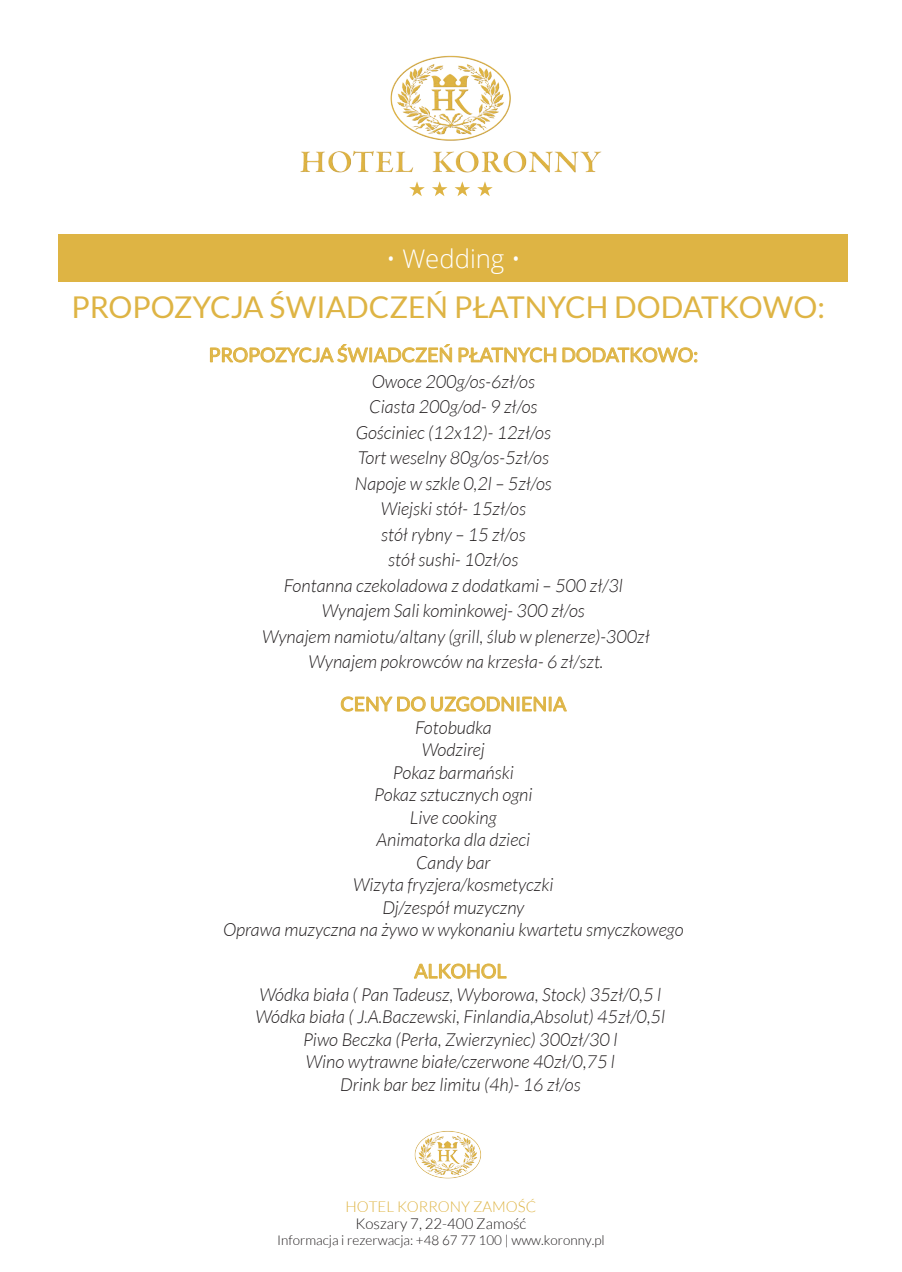
<style>
.page{position:relative;width:902px;height:1272px;background:#fff}
.page>*{position:absolute;margin:0;border:0;box-sizing:border-box;transform-origin:0 0}
.t1{font:30px "Lato";color:#deb444}
.t2{font:300 25.65px "Open Sans";color:#fff}
.t3{font:19.5px "Lato";color:#deb444}
.t4{font:italic 300 18px/22.5px "Lato";color:#231f20;text-align:center}
.t5{font:300 15px "Lato";color:#231f20}
.t6{font:300 15px "Lato";color:#deb444}
.t7{font:300 13.5px "Lato";color:#231f20}
</style>
<div class="page">
<svg style="left:210px;top:344px;width:242px;height:19px"></svg>
<svg style="left:458px;top:347px;width:98px;height:16px"></svg>
<svg style="left:562px;top:347px;width:135px;height:16px"></svg>
<svg style="left:340px;top:696px;width:174px;height:16px"></svg>
<svg style="left:522px;top:696px;width:24px;height:16px"></svg>
<div style="left:548px;top:696px;width:3px;height:15px;border:1px solid #deb444"></div>
<svg style="left:552px;top:696px;width:15px;height:16px"></svg>
<svg style="left:414px;top:963px;width:93px;height:16px"></svg>
<div style="left:59px;top:235px;width:789px;height:47px;background:#deb444"></div>
<img style="left:300px;top:55px;width:302px;height:118px">
<svg style="left:409px;top:181px;width:16px;height:15px"></svg>
<svg style="left:432px;top:181px;width:15px;height:15px"></svg>
<svg style="left:454px;top:181px;width:16px;height:15px"></svg>
<svg style="left:477px;top:181px;width:15px;height:15px"></svg>
<img style="left:414px;top:1131px;width:67px;height:48px">
<h2 class="t2" style="left:386px;top:241px;width:136px">• Wedding •</h2>
<h1 class="t1" style="left:72px;top:290px;width:754px">PROPOZYCJA ŚWIADCZEŃ PŁATNYCH DODATKOWO:</h1>
<p class="t3" style="left:208px;top:344px;width:491px">PROPOZYCJA ŚWIADCZEŃ PŁATNYCH DODATKOWO:</p>
<p class="t4" style="left:262px;top:369px;width:389px;line-height:25.5px">Owoce 200g/os-6zł/os<br>Ciasta 200g/od- 9 zł/os<br>Gościniec (12x12)- 12zł/os<br>Tort weselny 80g/os-5zł/os<br>Napoje w szkle 0,2l – 5zł/os<br>Wiejski stół- 15zł/os<br>stół rybny – 15 zł/os<br>stół sushi- 10zł/os<br>Fontanna czekoladowa z dodatkami – 500 zł/3l<br>Wynajem Sali kominkowej- 300 zł/os<br>Wynajem namiotu/altany (grill, ślub w plenerze)-300zł<br>Wynajem pokrowców na krzesła- 6 zł/szt.</p>
<p class="t3" style="left:340px;top:693px;width:227px">CENY DO UZGODNIENIA</p>
<p class="t4" style="left:223px;top:716px;width:462px">Fotobudka<br>Wodzirej<br>Pokaz barmański<br>Pokaz sztucznych ogni<br>Live cooking<br>Animatorka dla dzieci<br>Candy bar<br>Wizyta fryzjera/kosmetyczki<br>Dj/zespół muzyczny<br>Oprawa muzyczna na żywo w wykonaniu kwartetu smyczkowego</p>
<p class="t3" style="left:414px;top:960px;width:94px">ALKOHOL</p>
<p class="t4" style="left:255px;top:983px;width:411px">Wódka biała ( Pan Tadeusz, Wyborowa, Stock) 35zł/0,5 l Wódka biała ( J.A.Baczewski, Finlandia,Absolut) 45zł/0,5l Piwo Beczka (Perła, Zwierzyniec) 300zł/30 l<br>Wino wytrawne białe/czerwone 40zł/0,75 l<br>Drink bar bez limitu (4h)- 16 zł/os</p>
<p class="t6" style="left:345px;top:1198px;width:192px">HOTEL KORRONY ZAMOŚĆ</p>
<p class="t5" style="left:355px;top:1215px;width:172px">Koszary 7, 22-400 Zamość</p>
<p class="t7" style="left:277px;top:1233px;width:329px">Informacja i rezerwacja: +48 67 77 100 | www.koronny.pl</p>
</div>
